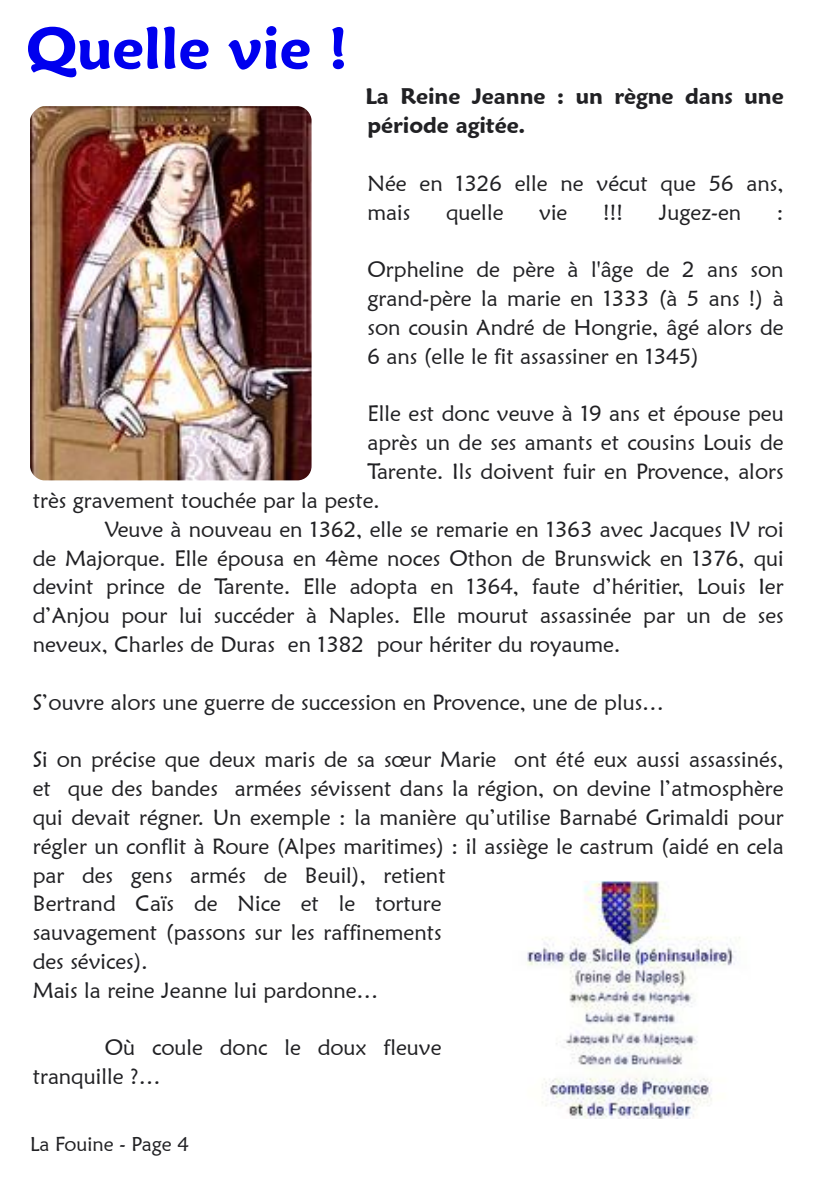
<style>
.page{position:relative;width:839px;height:1190px;background:#fff}
.page>*{position:absolute;margin:0;border:0;box-sizing:border-box;transform-origin:0 0}
.t1{font:600 58px "Maiandra GD";color:#00e}
.t2{font:22px/28.8px "Maiandra GD";color:#212124}
.t3{font:600 22px/28.8px "Maiandra GD";color:#212124}
.t4{font:20px "Maiandra GD";color:#212124}
</style>
<div class="page">
<img style="left:30px;top:106px;width:282px;height:374px">
<img style="left:527px;top:880px;width:213px;height:238px">
<h1 class="t1" style="left:26px;top:15px;width:323px">Quelle vie !</h1>
<p class="t3" style="left:365px;top:82px;width:420px">La Reine Jeanne : un règne dans une période agitée.</p>
<p class="t2" style="left:367px;top:169px;width:418px">Née en 1326 elle ne vécut que 56 ans, mais</p>
<p class="t2" style="left:446px;top:198px;width:59px">quelle</p>
<p class="t2" style="left:539px;top:198px;width:30px">vie</p>
<p class="t2" style="left:603px;top:198px;width:21px">!!!</p>
<p class="t2" style="left:659px;top:198px;width:84px">Jugez-en</p>
<p class="t2" style="left:777px;top:198px;width:8px">:</p>
<p class="t2" style="left:367px;top:255px;width:418px;text-align:justify">Orpheline de père à l'âge de 2 ans son grand-père la marie en 1333 (à 5 ans !) à son cousin André de Hongrie, âgé alors de 6 ans (elle le fit assassiner en 1345)</p>
<p class="t2" style="left:367px;top:399px;width:418px">Elle est donc veuve à 19 ans et épouse peu</p>
<p class="t2" style="left:367px;top:428px;width:418px">après un de ses amants et cousins Louis de</p>
<p class="t2" style="left:367px;top:457px;width:418px">Tarente. Ils doivent fuir en Provence, alors</p>
<p class="t2" style="left:33px;top:486px;width:349px">très gravement touchée par la peste.</p>
<p class="t2" style="left:105px;top:514px;width:680px">Veuve à nouveau en 1362, elle se remarie en 1363 avec Jacques IV roi</p>
<p class="t2" style="left:33px;top:543px;width:752px">de Majorque. Elle épousa en 4ème noces Othon de Brunswick en 1376, qui</p>
<p class="t2" style="left:33px;top:572px;width:752px">devint prince de Tarente. Elle adopta en 1364, faute d’héritier, Louis Ier</p>
<p class="t2" style="left:33px;top:601px;width:752px">d’Anjou pour lui succéder à Naples. Elle mourut assassinée par un de ses</p>
<p class="t2" style="left:33px;top:630px;width:589px">neveux, Charles de Duras en 1382 pour hériter du royaume.</p>
<p class="t2" style="left:33px;top:687px;width:633px">S’ouvre alors une guerre de succession en Provence, une de plus…</p>
<p class="t2" style="left:33px;top:745px;width:752px">Si on précise que deux maris de sa sœur Marie ont été eux aussi assassinés, et que des bandes armées sévissent dans la région, on devine l’atmosphère qui devait régner. Un exemple : la manière qu’utilise Barnabé Grimaldi pour régler un conflit à Roure (Alpes maritimes) : il assiège le castrum (aidé en cela par des gens armés de Beuil), retient<br>Bertrand Caïs de Nice et le torture<br>sauvagement (passons sur les raffinements<br>des sévices).<br>Mais la reine Jeanne lui pardonne…</p>
<p class="t2" style="left:33px;top:1033px;width:410px;text-indent:72px">Où coule donc le doux fleuve tranquille ?…</p>
<p class="t4" style="left:30px;top:1132px;width:160px">La Fouine - Page 4</p>
</div>
